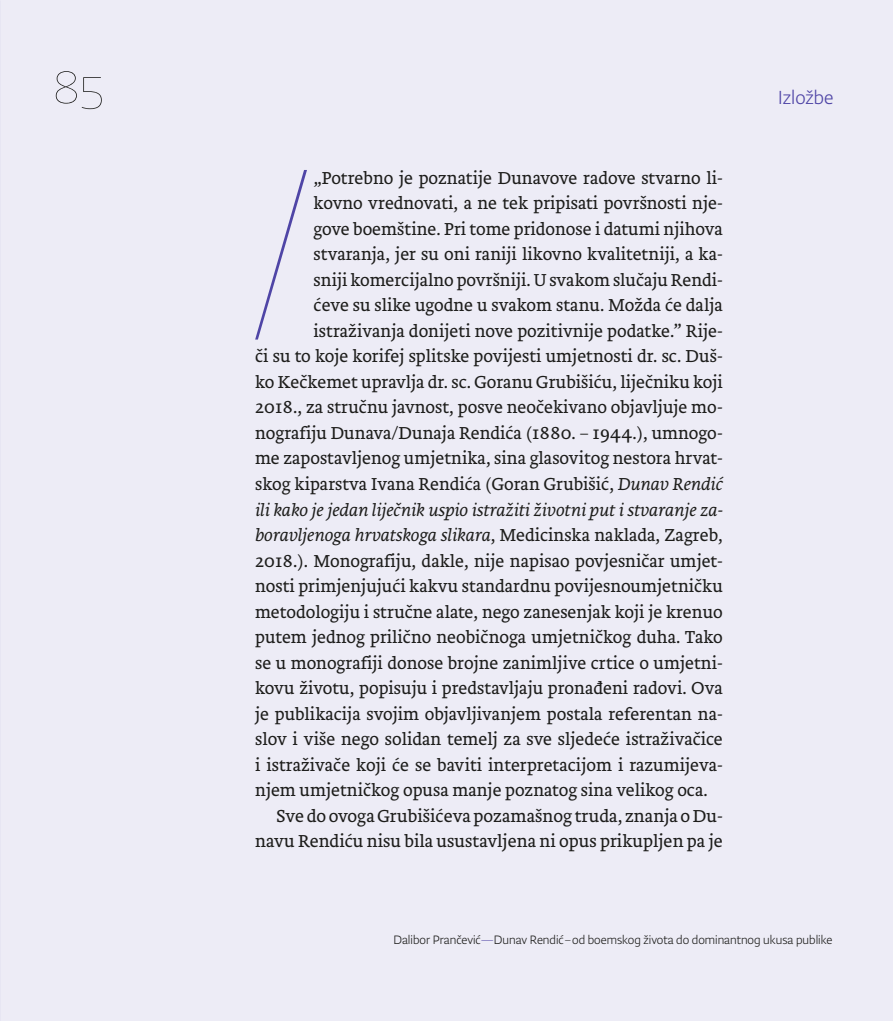
<style>
.page{position:relative;width:893px;height:1021px;background:#fff}
.page>*{position:absolute;margin:0;border:0;box-sizing:border-box;transform-origin:0 0}
.t1{font:262.8px "Lumin Sans Std Hair";color:#4f45a6;scale:.7 1}
.t2{font:55.35px "Lumin Sans Std Hair";color:#1d1d1b}
.t3{font:300 21px "Lumin Sans Std";color:#4f45a6}
.t4{font:300 18px "Brioni Text Std";color:#1d1d1b}
.t5{font:italic 300 18px "Brioni Text Std";color:#1d1d1b}
.t6{font:300 13.5px "Lumin Sans Std";color:#1d1d1b}
.s1{font-style:italic}
.s2{font-style:normal}
.s3{color:#4f45a6}
</style>
<div class="page">
<div style="left:0;top:0;width:893px;height:1020px;background:#edecf6"></div>
<h2 class="t2" style="left:53px;top:56px;width:52px">85</h2>
<h1 class="t1" style="left:248px;top:114px;width:95px">/</h1>
<p class="t4" style="left:314px;top:166px;width:411px">„Potrebno je poznatije Dunavove radove stvarno li-</p>
<p class="t4" style="left:314px;top:191px;width:411px">kovno vrednovati, a ne tek pripisati površnosti nje-</p>
<p class="t4" style="left:314px;top:217px;width:411px">gove boemštine. Pri tome pridonose i datumi njihova</p>
<p class="t4" style="left:314px;top:242px;width:411px">stvaranja, jer su oni raniji likovno kvalitetniji, a ka-</p>
<p class="t4" style="left:314px;top:268px;width:411px">sniji komercijalno površniji. U svakom slučaju Rendi-</p>
<p class="t4" style="left:314px;top:293px;width:411px">ćeve su slike ugodne u svakom stanu. Možda će dalja</p>
<p class="t4" style="left:314px;top:319px;width:411px">istraživanja donijeti nove pozitivnije podatke.” Rije-</p>
<p class="t4" style="left:255px;top:344px;width:469px">či su to koje korifej splitske povijesti umjetnosti dr. sc. Duš-</p>
<p class="t4" style="left:255px;top:370px;width:469px">ko Kečkemet upravlja dr. sc. Goranu Grubišiću, liječniku koji</p>
<p class="t4" style="left:255px;top:395px;width:469px">2018., za stručnu javnost, posve neočekivano objavljuje mo-</p>
<p class="t4" style="left:255px;top:421px;width:469px">nografiju Dunava/Dunaja Rendića (1880. – 1944.), umnogo-</p>
<p class="t4" style="left:255px;top:446px;width:469px">me zapostavljenog umjetnika, sina glasovitog nestora hrvat-</p>
<p class="t4" style="left:255px;top:472px;width:469px">skog kiparstva Ivana Rendića (Goran Grubišić, <span class="s1">Dunav Rendić</span></p>
<p class="t5" style="left:255px;top:498px;width:469px">ili kako je jedan liječnik uspio istražiti životni put i stvaranje za-</p>
<p class="t5" style="left:255px;top:523px;width:469px">boravljenoga hrvatskoga slikara<span class="s2">, Medicinska naklada, Zagreb,</span></p>
<p class="t4" style="left:255px;top:548px;width:469px">2018.). Monografiju, dakle, nije napisao povjesničar umjet-</p>
<p class="t4" style="left:255px;top:574px;width:469px">nosti primjenjujući kakvu standardnu povijesnoumjetničku</p>
<p class="t4" style="left:255px;top:599px;width:469px">metodologiju i stručne alate, nego zanesenjak koji je krenuo</p>
<p class="t4" style="left:255px;top:625px;width:469px">putem jednog prilično neobičnoga umjetničkog duha. Tako</p>
<p class="t4" style="left:255px;top:650px;width:469px">se u monografiji donose brojne zanimljive crtice o umjetni-</p>
<p class="t4" style="left:255px;top:676px;width:469px">kovu životu, popisuju i predstavljaju pronađeni radovi. Ova</p>
<p class="t4" style="left:255px;top:701px;width:469px">je publikacija svojim objavljivanjem postala referentan na-</p>
<p class="t4" style="left:255px;top:727px;width:469px">slov i više nego solidan temelj za sve sljedeće istraživačice</p>
<p class="t4" style="left:255px;top:752px;width:469px">i istraživače koji će se baviti interpretacijom i razumijeva-</p>
<p class="t4" style="left:255px;top:778px;width:454px">njem umjetničkog opusa manje poznatog sina velikog oca.</p>
<p class="t4" style="left:276px;top:803px;width:448px">Sve do ovoga Grubišićeva pozamašnog truda, znanja o Du-</p>
<p class="t4" style="left:255px;top:829px;width:469px">navu Rendiću nisu bila usustavljena ni opus prikupljen pa je</p>
<p class="t3" style="left:778px;top:86px;width:57px">Izložbe</p>
<p class="t6" style="left:393px;top:932px;width:440px">Dalibor Prančević<span class="s3">—</span>Dunav Rendić–od boemskog života do dominantnog ukusa publike</p>
</div>
